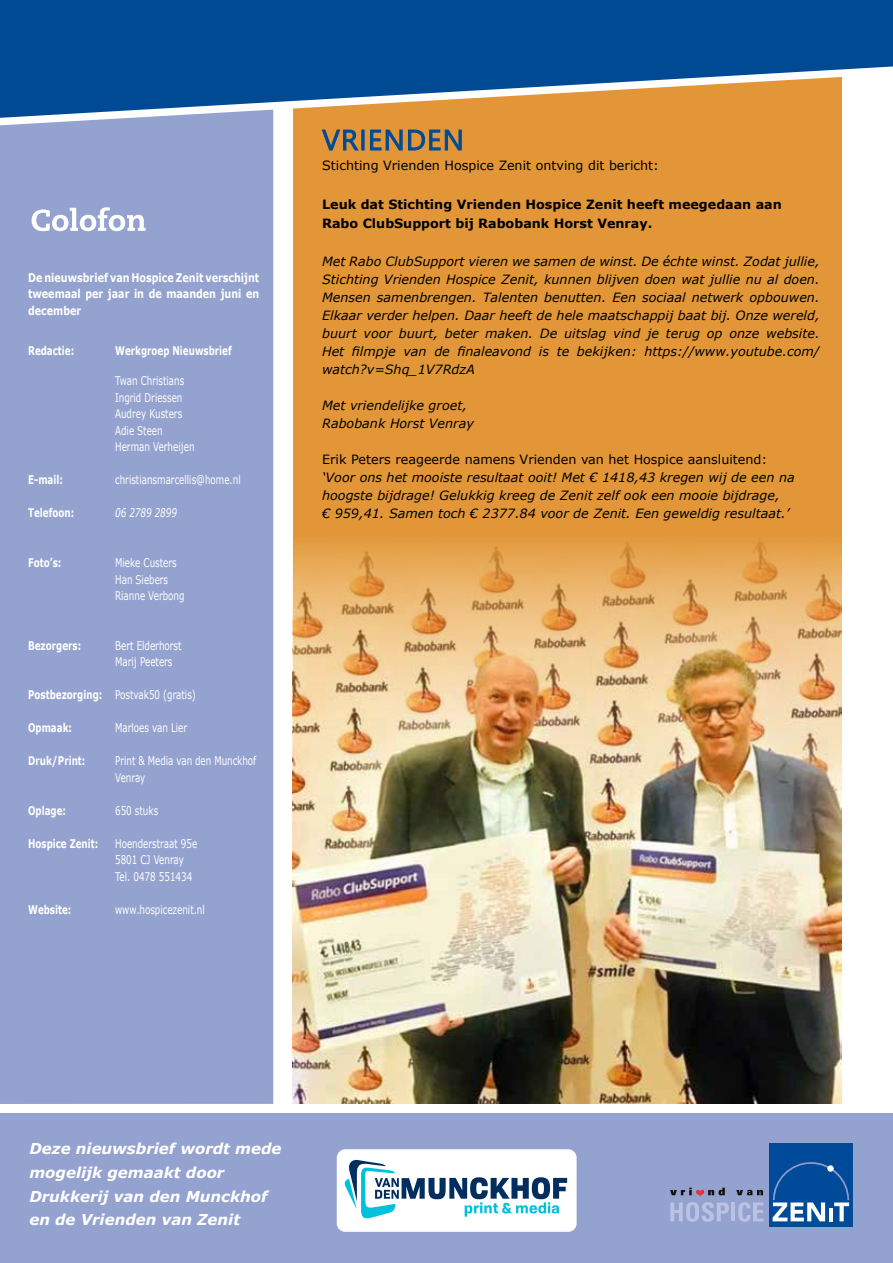
<style>
.page{position:relative;width:893px;height:1263px;background:#fff}
.page>*{position:absolute;margin:0;border:0;box-sizing:border-box;transform-origin:0 0}
.t1{font:italic 700 15px/23.7px "Verdana";color:#fff}
.t2{font:italic 12.75px/18px "Verdana";color:#000}
.t3{font:12.75px "Verdana";color:#000}
.t4{font:700 12.75px/19.5px "Verdana";color:#000}
.t5{font:12px/16.5px "Verdana";color:#fff;scale:.73 1}
.t6{font:700 12px "Verdana";color:#fff;scale:.73 1}
.t7{font:700 12px/16.5px "Verdana";color:#fff;text-align:justify;scale:.8 1}
.t8{font:italic 12px "Verdana";color:#fff;scale:.73 1}
.s1{font-weight:700}
</style>
<div class="page">
<div style="left:293px;top:51px;width:549px;height:844px;background:#e29637"></div>
<div style="left:0;top:0;width:273px;height:1104px;background:#94a2cf"></div>
<svg style="left:0;top:0;width:893px;height:130px"></svg>
<svg style="left:32px;top:207px;width:114px;height:24px"></svg>
<div style="left:0;top:1113px;width:893px;height:150px;background:#94a2cf"></div>
<div style="left:769px;top:1143px;width:84px;height:83px;background:#004a9a"></div>
<svg style="left:773px;top:1162px;width:76px;height:59px"></svg>
<svg style="left:827px;top:1165px;width:7px;height:7px"></svg>
<svg style="left:670px;top:1202px;width:59px;height:20px"></svg>
<hr style="left:731px;top:1202px;width:4px;height:19px;background:#bcc2e3">
<svg style="left:738px;top:1202px;width:26px;height:20px"></svg>
<svg style="left:670px;top:1188px;width:55px;height:8px"></svg>
<svg style="left:736px;top:1190px;width:27px;height:5px"></svg>
<div style="left:337px;top:1149px;width:240px;height:83px;background:#fff;border-radius:9px"></div>
<svg style="left:344px;top:1159px;width:223px;height:60px"></svg>
<img style="left:293px;top:542px;width:549px;height:562px">
<p class="t7" style="left:28px;top:269px;width:291px">De nieuwsbrief van Hospice Zenit verschijnt tweemaal per jaar in de maanden juni en december</p>
<p class="t6" style="left:28px;top:343px;width:65px">Redactie:</p>
<p class="t6" style="left:115px;top:343px;width:161px">Werkgroep Nieuwsbrief</p>
<p class="t5" style="left:115px;top:373px;width:110px">Twan Christians<br>Ingrid Driessen<br>Audrey Kusters<br>Adie Steen<br>Herman Verheijen</p>
<p class="t6" style="left:28px;top:472px;width:49px">E-mail:</p>
<p class="t5" style="left:115px;top:472px;width:174px">christiansmarcellis@home.nl</p>
<p class="t6" style="left:28px;top:505px;width:65px">Telefoon:</p>
<p class="t8" style="left:115px;top:505px;width:86px">06 2789 2899</p>
<p class="t6" style="left:28px;top:554px;width:47px">Foto’s:</p>
<p class="t5" style="left:115px;top:554px;width:97px">Mieke Custers<br>Han Siebers<br>Rianne Verbong</p>
<p class="t6" style="left:28px;top:637px;width:74px">Bezorgers:</p>
<p class="t5" style="left:115px;top:637px;width:93px">Bert Elderhorst<br>Marij Peeters</p>
<p class="t5" style="left:28px;top:686px;width:231px"><span class="s1">Postbezorging:</span> Postvak50 (gratis)</p>
<p class="t6" style="left:28px;top:719px;width:62px">Opmaak:</p>
<p class="t5" style="left:115px;top:719px;width:100px">Marloes van Lier</p>
<p class="t6" style="left:28px;top:752px;width:80px">Druk/Print:</p>
<p class="t5" style="left:115px;top:752px;width:195px">Print &amp; Media van den Munckhof<br>Venray</p>
<p class="t6" style="left:28px;top:802px;width:53px">Oplage:</p>
<p class="t5" style="left:115px;top:802px;width:61px">650 stuks</p>
<p class="t6" style="left:28px;top:835px;width:98px">Hospice Zenit:</p>
<p class="t5" style="left:115px;top:835px;width:114px">Hoenderstraat 95e<br>5801 CJ Venray<br>Tel. 0478 551434</p>
<p class="t6" style="left:28px;top:901px;width:61px">Website:</p>
<p class="t5" style="left:115px;top:901px;width:124px">www.hospicezenit.nl</p>
<p class="t3" style="left:322px;top:156px;width:338px">Stichting Vrienden Hospice Zenit ontving dit bericht:</p>
<p class="t4" style="left:322px;top:194px;width:461px">Leuk dat Stichting Vrienden Hospice Zenit heeft meegedaan aan<br>Rabo ClubSupport bij Rabobank Horst Venray.</p>
<p class="t2" style="left:322px;top:252px;width:499px;text-align:justify">Met Rabo ClubSupport vieren we samen de winst. De échte winst. Zodat jullie, Stichting Vrienden Hospice Zenit, kunnen blijven doen wat jullie nu al doen.<br>Mensen samenbrengen. Talenten benutten. Een sociaal netwerk opbouwen.<br>Elkaar verder helpen. Daar heeft de hele maatschappij baat bij. Onze wereld, buurt voor buurt, beter maken. De uitslag vind je terug op onze website.<br>Het filmpje van de finaleavond is te bekijken: https://www.youtube.com/ watch?v=Shq_1V7RdzA</p>
<p class="t2" style="left:322px;top:396px;width:153px">Met vriendelijke groet,<br>Rabobank Horst Venray</p>
<p class="t3" style="left:322px;top:450px;width:447px">Erik Peters reageerde namens Vrienden van het Hospice aansluitend:</p>
<p class="t2" style="left:322px;top:468px;width:474px">‘Voor ons het mooiste resultaat ooit! Met € 1418,43 kregen wij de een na hoogste bijdrage! Gelukkig kreeg de Zenit zelf ook een mooie bijdrage,<br>€ 959,41. Samen toch € 2377.84 voor de Zenit. Een geweldig resultaat.’</p>
<p class="t1" style="left:29px;top:1137px;width:254px">Deze nieuwsbrief wordt mede mogelijk gemaakt door<br>Drukkerij van den Munckhof en de Vrienden van Zenit</p>
</div>
